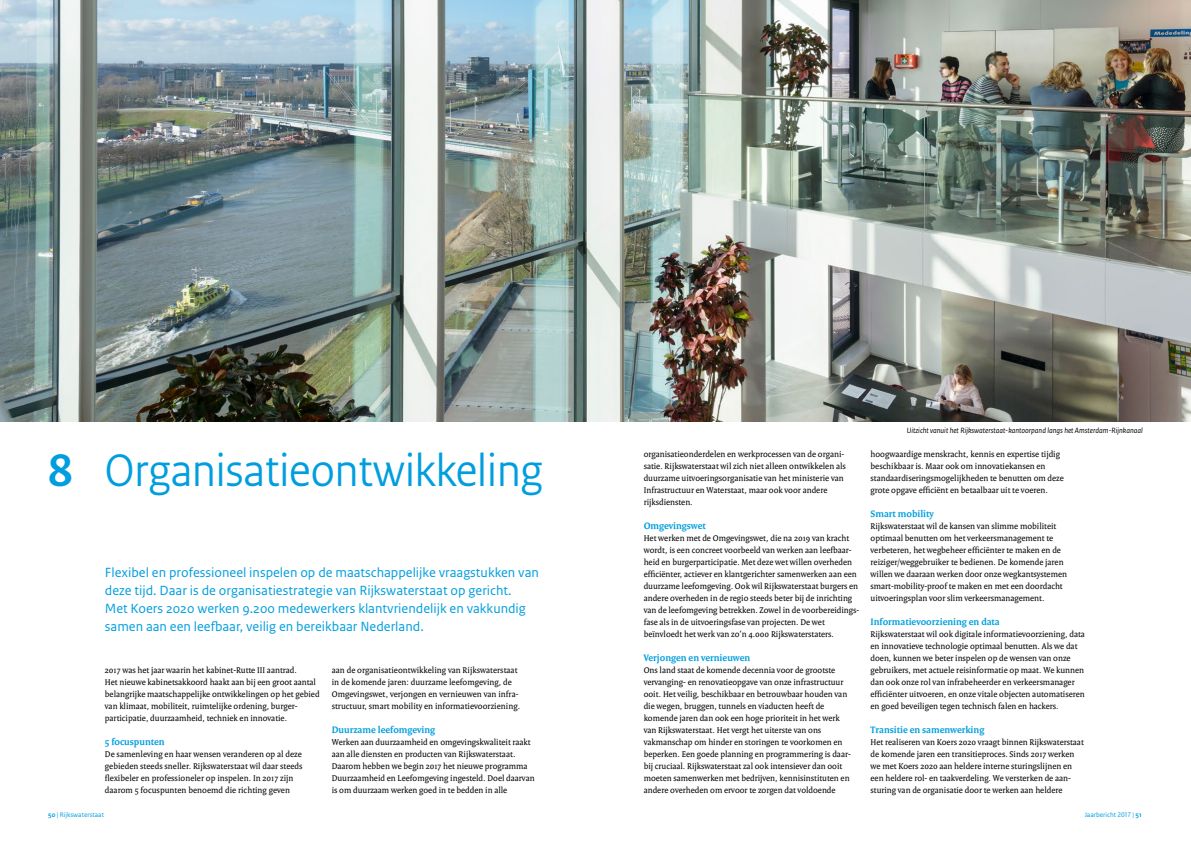
<style>
.page{position:relative;width:1191px;height:842px;background:#fff}
.page>*{position:absolute;margin:0;border:0;box-sizing:border-box;transform-origin:0 0}
._02_RO_Titel_Hoofdst{font:48px "Rijksoverheid Sans Heading";color:#009ede}
.Inleiding_cyaan{font:14px/18px "Rijksoverheid Sans Text";color:#009ede}
._05_RO_Alineakop{font:700 10px "Rijksoverheid Serif";color:#009ede}
._10_RO_Broodtekst{font:9px/12px "Rijksoverheid Serif";color:#000}
._13_RO_Fotobijschrif{font:italic 8px "Rijksoverheid Sans Text";color:#000}
.t1{font:7px "Rijksoverheid Sans Text";color:#009ede}
.s1{font-weight:700}
</style>
<div class="page">
<img style="left:0;top:0;width:1191px;height:421px">
<p class="_02_RO_Titel_Hoofdst" style="left:48px;top:442px;width:496px"><span class="s1">8</span> Organisatieontwikkeling</p>
<p class="Inleiding_cyaan" style="left:105px;top:564px;width:435px">Flexibel en professioneel inspelen op de maatschappelijke vraagstukken van deze tijd. Daar is de organisatiestrategie van Rijkswaterstaat op gericht.<br>Met Koers 2020 werken 9.200 medewerkers klantvriendelijk en vakkundig samen aan een leefbaar, veilig en bereikbaar Nederland.</p>
<p class="_10_RO_Broodtekst" style="left:105px;top:664px;width:216px">2017 was het jaar waarin het kabinet-Rutte III aantrad.<br>Het nieuwe kabinetsakkoord haakt aan bij een groot aantal belangrijke maatschappelijke ontwikkelingen op het gebied van klimaat, mobiliteit, ruimtelijke ordening, burger&shy;participatie, duurzaamheid, techniek en innovatie.</p>
<p class="_05_RO_Alineakop" style="left:105px;top:736px;width:61px">5 focuspunten</p>
<p class="_10_RO_Broodtekst" style="left:105px;top:748px;width:199px">De samenleving en haar wensen veranderen op al deze gebieden steeds sneller. Rijkswaterstaat wil daar steeds flexibeler en professioneler op inspelen. In 2017 zijn daarom 5 focuspunten benoemd die richting geven</p>
<p class="_10_RO_Broodtekst" style="left:332px;top:664px;width:190px">aan de organisatieontwikkeling van Rijkswaterstaat in de komende jaren: duurzame leefomgeving, de Omgevingswet, verjongen en vernieuwen van infra&shy;structuur, smart mobility en informatievoorziening.</p>
<p class="_05_RO_Alineakop" style="left:332px;top:724px;width:105px">Duurzame leefomgeving</p>
<p class="_10_RO_Broodtekst" style="left:332px;top:736px;width:204px">Werken aan duurzaamheid en omgevingskwaliteit raakt aan alle diensten en producten van Rijkswaterstaat.<br>Daarom hebben we begin 2017 het nieuwe programma Duurzaamheid en Leefomgeving ingesteld. Doel daarvan is om duurzaam werken goed in te bedden in alle</p>
<p class="_10_RO_Broodtekst" style="left:643px;top:448px;width:204px">organisatieonderdelen en werkprocessen van de organi&shy;satie. Rijkswaterstaat wil zich niet alleen ontwikkelen als duurzame uitvoeringsorganisatie van het ministerie van Infrastructuur en Waterstaat, maar ook voor andere rijksdiensten.</p>
<p class="_05_RO_Alineakop" style="left:643px;top:520px;width:64px">Omgevingswet</p>
<p class="_10_RO_Broodtekst" style="left:643px;top:532px;width:217px">Het werken met de Omgevingswet, die na 2019 van kracht wordt, is een concreet voorbeeld van werken aan leefbaar&shy;heid en burgerparticipatie. Met deze wet willen overheden efficiënter, actiever en klantgerichter samenwerken aan een duurzame leefomgeving. Ook wil Rijkswaterstaat burgers en andere overheden in de regio steeds beter bij de inrichting van de leefomgeving betrekken. Zowel in de voorbereidings&shy;fase als in de uitvoeringsfase van projecten. De wet beïnvloedt het werk van zo’n 4.000 Rijkswaterstaters.</p>
<p class="_05_RO_Alineakop" style="left:643px;top:652px;width:108px">Verjongen en vernieuwen</p>
<p class="_10_RO_Broodtekst" style="left:643px;top:664px;width:209px">Ons land staat de komende decennia voor de grootste vervanging- en renovatieopgave van onze infrastructuur ooit. Het veilig, beschikbaar en betrouwbaar houden van die wegen, bruggen, tunnels en viaducten heeft de komende jaren dan ook een hoge prioriteit in het werk van Rijkswaterstaat. Het vergt het uiterste van ons vakmanschap om hinder en storingen te voorkomen en beperken. Een goede planning en programmering is daar&shy;bij cruciaal. Rijkswaterstaat zal ook intensiever dan ooit moeten samenwerken met bedrijven, kennisinstituten en andere overheden om ervoor te zorgen dat voldoende</p>
<p class="_13_RO_Fotobijschrif" style="left:907px;top:426px;width:237px">Uitzicht vanuit het Rijkswaterstaat-kantoorpand langs het Amsterdam-Rijnkanaal</p>
<p class="_10_RO_Broodtekst" style="left:870px;top:448px;width:195px">hoogwaardige menskracht, kennis en expertise tijdig beschikbaar is. Maar ook om innovatiekansen en standaardiseringsmogelijkheden te benutten om deze grote opgave efficiënt en betaalbaar uit te voeren.</p>
<p class="_05_RO_Alineakop" style="left:870px;top:508px;width:65px">Smart mobility</p>
<p class="_10_RO_Broodtekst" style="left:870px;top:520px;width:198px">Rijkswaterstaat wil de kansen van slimme mobiliteit optimaal benutten om het verkeersmanagement te verbeteren, het wegbeheer efficiënter te maken en de reiziger/weggebruiker te bedienen. De komende jaren willen we daaraan werken door onze wegkantsystemen smart-mobility-proof te maken en met een doordacht uitvoeringsplan voor slim verkeersmanagement.</p>
<p class="_05_RO_Alineakop" style="left:870px;top:616px;width:131px">Informatievoorziening en data</p>
<p class="_10_RO_Broodtekst" style="left:870px;top:628px;width:216px">Rijkswaterstaat wil ook digitale informatievoorziening, data en innovatieve technologie optimaal benutten. Als we dat doen, kunnen we beter inspelen op de wensen van onze gebruikers, met actuele reisinformatie op maat. We kunnen dan ook onze rol van infrabeheerder en verkeersmanager efficiënter uitvoeren, en onze vitale objecten automatiseren en goed beveiligen tegen technisch falen en hackers.</p>
<p class="_05_RO_Alineakop" style="left:870px;top:724px;width:115px">Transitie en samenwerking</p>
<p class="_10_RO_Broodtekst" style="left:870px;top:736px;width:215px">Het realiseren van Koers 2020 vraagt binnen Rijkswaterstaat de komende jaren een transitieproces. Sinds 2017 werken we met Koers 2020 aan heldere interne sturingslijnen en een heldere rol- en taakverdeling. We versterken de aan&shy;sturing van de organisatie door te werken aan heldere</p>
<p class="t1" style="left:48px;top:811px;width:57px"><span class="s1">50</span> | Rijkswaterstaat</p>
<p class="t1" style="left:1084px;top:811px;width:58px">Jaarbericht 2017 | <span class="s1">51</span></p>
</div>
